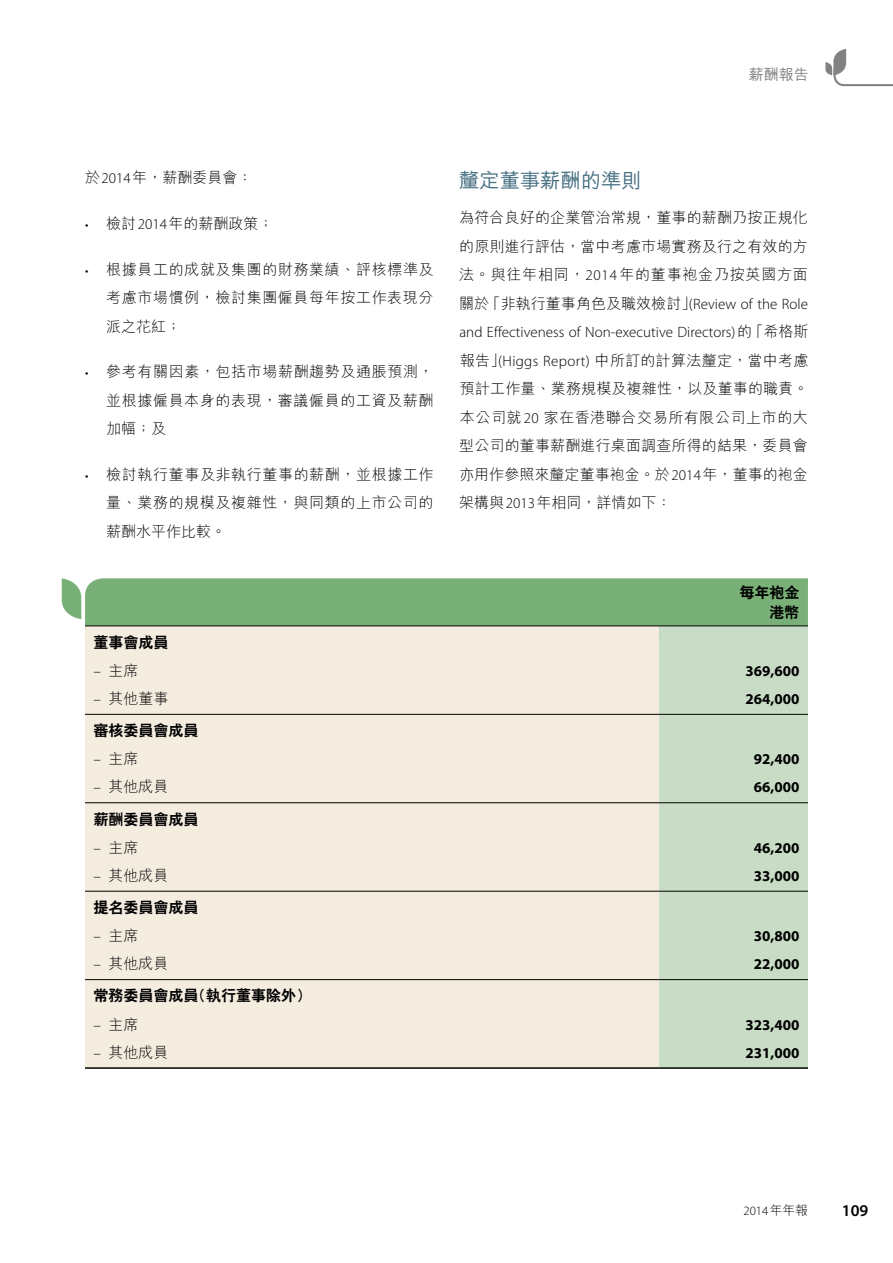
<style>
.page{position:relative;width:893px;height:1263px;background:#fff}
.page>*{position:absolute;margin:0;border:0;box-sizing:border-box;transform-origin:0 0}
.t1{font:500 20.25px "M Hei HK";color:#456f82}
.t2{font:600 16.5px "Myriad Pro";color:#000}
.t3{font:300 15px/28.5px "M Hei HK";letter-spacing:.04em;color:#000;text-align:justify}
.t4{font:700 15px "Myriad Pro";color:#000}
.t5{font:800 15px/19.5px "C Hei 2 HK";color:#000;text-align:right}
.t6{font:300 15px "Myriad Pro";color:#000}
.t7{font:300 15px "M Hei HK";color:#000}
.t8{font:500 15px "M Hei HK";color:#808284}
.t9{font:300 12.75px "Myriad Pro";color:#000}
.s1{font-family:"Myriad Pro"}
.s2{font-family:"Myriad Pro";font-size:13.5px}
.s3{font-family:"M Hei HK"}
</style>
<div class="page">
<svg style="left:825px;top:49px;width:68px;height:37px"></svg>
<svg style="left:62px;top:578px;width:19px;height:41px"></svg>
<div style="left:85px;top:578px;width:723px;height:47px;background:#79b077"></div>
<div style="left:85px;top:626px;width:574px;height:441px;background:#f4ecdf"></div>
<div style="left:659px;top:626px;width:149px;height:441px;background:#c9ddc6"></div>
<hr style="left:85px;top:625px;width:574px;height:1px;background:#000">
<hr style="left:659px;top:625px;width:149px;height:1px;background:#000">
<hr style="left:85px;top:714px;width:574px;height:1px;background:#000">
<hr style="left:659px;top:714px;width:149px;height:1px;background:#000">
<hr style="left:85px;top:802px;width:574px;height:1px;background:#000">
<hr style="left:659px;top:802px;width:149px;height:1px;background:#000">
<hr style="left:85px;top:891px;width:574px;height:1px;background:#000">
<hr style="left:659px;top:891px;width:149px;height:1px;background:#000">
<hr style="left:85px;top:979px;width:574px;height:1px;background:#000">
<hr style="left:659px;top:979px;width:149px;height:1px;background:#000">
<hr style="left:85px;top:1067px;width:574px;height:2px;background:#000">
<hr style="left:659px;top:1067px;width:149px;height:2px;background:#000">
<p class="t8" style="left:749px;top:64px;width:62px">薪酬報告</p>
<p class="t3" style="left:85px;top:163px;width:169px">於<span class="s1">2014</span>年，薪酬委員會：</p>
<p class="t7" style="left:85px;top:213px;width:190px"><span class="s2">•</span> 檢討<span class="s1">2014</span>年的薪酬政策；</p>
<p class="t3" style="left:106px;top:254px;width:329px;text-indent:-21px"><span class="s2">•</span> 根據員工的成就及集團的財務業績、評核標準及考慮市場慣例，檢討集團僱員每年按工作表現分派之花紅；</p>
<p class="t3" style="left:106px;top:357px;width:329px;text-indent:-21px"><span class="s2">•</span> 參考有關因素，包括市場薪酬趨勢及通脹預測，並根據僱員本身的表現，審議僱員的工資及薪酬加幅；及</p>
<p class="t3" style="left:106px;top:459px;width:329px;text-indent:-21px"><span class="s2">•</span> 檢討執行董事及非執行董事的薪酬，並根據工作量、業務的規模及複雜性，與同類的上市公司的薪酬水平作比較。</p>
<h1 class="t1" style="left:459px;top:166px;width:184px">釐定董事薪酬的準則</h1>
<p class="t3" style="left:459px;top:203px;width:350px">為符合良好的企業管治常規，董事的薪酬乃按正規化的原則進行評估，當中考慮巿場實務及行之有效的方法。與往年相同，<span class="s1">2014</span>年的董事袍金乃按英國方面關於「非執行董事角色及職效檢討」<span class="s1">(Review of the Role</span></p>
<p class="t6" style="left:459px;top:324px;width:350px">and Effectiveness of Non-executive Directors)<span class="s3">的「希格斯</span></p>
<p class="t3" style="left:459px;top:345px;width:351px">報告」<span class="s1">(Higgs Report)</span> 中所訂的計算法釐定，當中考慮預計工作量、業務規模及複雜性，以及董事的職責。本公司就<span class="s1">20</span> 家在香港聯合交易所有限公司上市的大型公司的董事薪酬進行桌面調查所得的結果，委員會亦用作參照來釐定董事袍金。於<span class="s1">2014</span>年，董事的袍金架構與<span class="s1">2013</span>年相同，詳情如下：</p>
<p class="t5" style="left:739px;top:583px;width:61px">每年袍金港幣</p>
<p class="t5" style="left:94px;top:633px;width:76px">董事會成員</p>
<p class="t3" style="left:94px;top:655px;width:46px"><span class="s1">–</span> 主席</p>
<p class="t4" style="left:746px;top:662px;width:55px">369,600</p>
<p class="t3" style="left:94px;top:683px;width:76px"><span class="s1">–</span> 其他董事</p>
<p class="t4" style="left:746px;top:690px;width:55px">264,000</p>
<p class="t5" style="left:94px;top:721px;width:106px">審核委員會成員</p>
<p class="t3" style="left:94px;top:744px;width:46px"><span class="s1">–</span> 主席</p>
<p class="t4" style="left:754px;top:751px;width:47px">92,400</p>
<p class="t3" style="left:94px;top:772px;width:76px"><span class="s1">–</span> 其他成員</p>
<p class="t4" style="left:754px;top:779px;width:47px">66,000</p>
<p class="t5" style="left:94px;top:809px;width:106px">薪酬委員會成員</p>
<p class="t3" style="left:94px;top:832px;width:46px"><span class="s1">–</span> 主席</p>
<p class="t4" style="left:754px;top:839px;width:47px">46,200</p>
<p class="t3" style="left:94px;top:860px;width:76px"><span class="s1">–</span> 其他成員</p>
<p class="t4" style="left:754px;top:867px;width:47px">33,000</p>
<p class="t5" style="left:94px;top:898px;width:106px">提名委員會成員</p>
<p class="t3" style="left:94px;top:921px;width:46px"><span class="s1">–</span> 主席</p>
<p class="t4" style="left:754px;top:928px;width:47px">30,800</p>
<p class="t3" style="left:94px;top:949px;width:76px"><span class="s1">–</span> 其他成員</p>
<p class="t4" style="left:754px;top:956px;width:47px">22,000</p>
<p class="t5" style="left:94px;top:986px;width:219px">常務委員會成員（執行董事除外）</p>
<p class="t3" style="left:94px;top:1009px;width:46px"><span class="s1">–</span> 主席</p>
<p class="t4" style="left:746px;top:1016px;width:55px">323,400</p>
<p class="t3" style="left:94px;top:1037px;width:76px"><span class="s1">–</span> 其他成員</p>
<p class="t4" style="left:746px;top:1044px;width:55px">231,000</p>
<p class="t9" style="left:743px;top:1204px;width:66px">2014<span class="s3">年年報</span></p>
<p class="t2" style="left:842px;top:1201px;width:28px">109</p>
</div>
